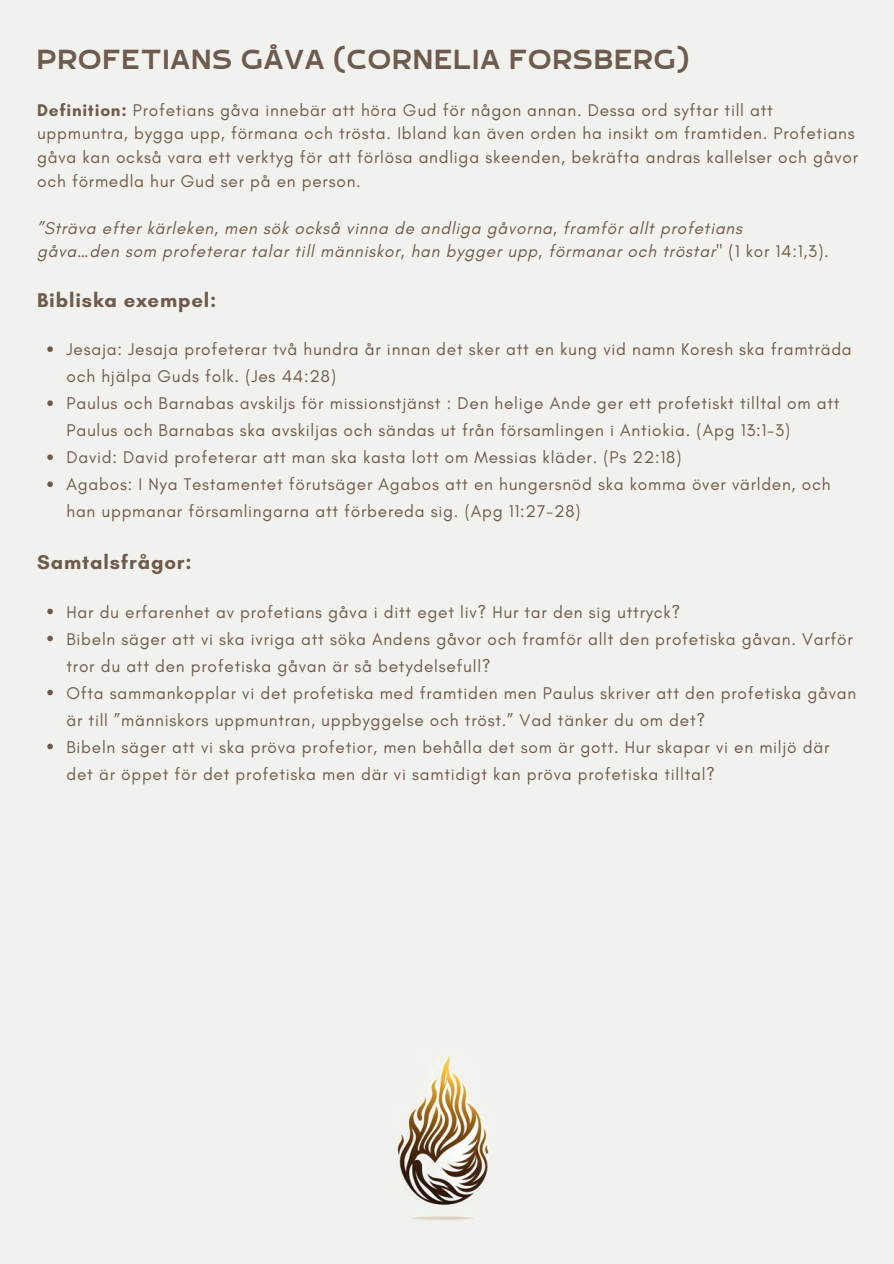
<style>
.page{position:relative;width:894px;height:1264px;background:#fff}
.page>*{position:absolute;margin:0;border:0;box-sizing:border-box;transform-origin:0 0}
.t1{font:36.45px "RTL Banana Bold";letter-spacing:.045em;color:#6e5b4d}
.t2{font:700 20.25px "Glacial Indifference";letter-spacing:.045em;color:#6e5b4d}
.t3{font:17.25px/27px "Glacial Indifference";letter-spacing:.045em;color:#6e5b4d}
.t4{font:italic 17.25px "Glacial Indifference";letter-spacing:.045em;color:#6e5b4d}
.s1{font-weight:700}
.s2{font-style:normal}
</style>
<div class="page">
<div style="left:0;top:0;width:893px;height:1263px;background:#f1f2ed"></div>
<svg style="left:47px;top:346px;width:6px;height:6px"></svg>
<svg style="left:47px;top:400px;width:6px;height:6px"></svg>
<svg style="left:47px;top:454px;width:6px;height:6px"></svg>
<svg style="left:47px;top:481px;width:6px;height:6px"></svg>
<svg style="left:47px;top:608px;width:6px;height:6px"></svg>
<svg style="left:47px;top:635px;width:6px;height:6px"></svg>
<svg style="left:47px;top:689px;width:6px;height:6px"></svg>
<svg style="left:47px;top:743px;width:6px;height:6px"></svg>
<img style="left:397px;top:1056px;width:95px;height:164px">
<h1 class="t1" style="left:37px;top:42px;width:653px">PROFETIANS GÅVA (CORNELIA FORSBERG)</h1>
<p class="t3" style="left:37px;top:98px;width:822px;line-height:23.7px"><span class="s1">Definition:</span> Profetians gåva innebär att höra Gud för någon annan. Dessa ord syftar till att uppmuntra, bygga upp, förmana och trösta. Ibland kan även orden ha insikt om framtiden. Profetians gåva kan också vara ett verktyg för att förlösa andliga skeenden, bekräfta andras kallelser och gåvor och förmedla hur Gud ser på en person.</p>
<p class="t4" style="left:37px;top:217px;width:706px">”Sträva efter kärleken, men sök också vinna de andliga gåvorna, framför allt profetians</p>
<p class="t4" style="left:37px;top:241px;width:792px">gåva…den som profeterar talar till människor, han bygger upp, förmanar och tröstar" <span class="s2">(1 kor 14:1,3).</span></p>
<h2 class="t2" style="left:37px;top:288px;width:181px">Bibliska exempel:</h2>
<p class="t3" style="left:66px;top:336px;width:786px">Jesaja: Jesaja profeterar två hundra år innan det sker att en kung vid namn Koresh ska framträda och hjälpa Guds folk. (Jes 44:28)</p>
<p class="t3" style="left:66px;top:390px;width:774px">Paulus och Barnabas avskiljs för missionstjänst : Den helige Ande ger ett profetiskt tilltal om att<br>Paulus och Barnabas ska avskiljas och sändas ut från församlingen i Antiokia. (Apg 13:1-3)</p>
<p class="t3" style="left:66px;top:444px;width:616px">David: David profeterar att man ska kasta lott om Messias kläder. (Ps 22:18)</p>
<p class="t3" style="left:66px;top:471px;width:765px">Agabos: I Nya Testamentet förutsäger Agabos att en hungersnöd ska komma över världen, och han uppmanar församlingarna att förbereda sig. (Apg 11:27-28)</p>
<h2 class="t2" style="left:37px;top:550px;width:156px">Samtalsfrågor:</h2>
<p class="t3" style="left:66px;top:598px;width:615px">Har du erfarenhet av profetians gåva i ditt eget liv? Hur tar den sig uttryck?</p>
<p class="t3" style="left:66px;top:625px;width:787px">Bibeln säger att vi ska ivriga att söka Andens gåvor och framför allt den profetiska gåvan. Varför tror du att den profetiska gåvan är så betydelsefull?</p>
<p class="t3" style="left:66px;top:679px;width:791px">Ofta sammankopplar vi det profetiska med framtiden men Paulus skriver att den profetiska gåvan är till ”människors uppmuntran, uppbyggelse och tröst.” Vad tänker du om det?</p>
<p class="t3" style="left:66px;top:733px;width:764px">Bibeln säger att vi ska pröva profetior, men behålla det som är gott. Hur skapar vi en miljö där det är öppet för det profetiska men där vi samtidigt kan pröva profetiska tilltal?</p>
</div>
